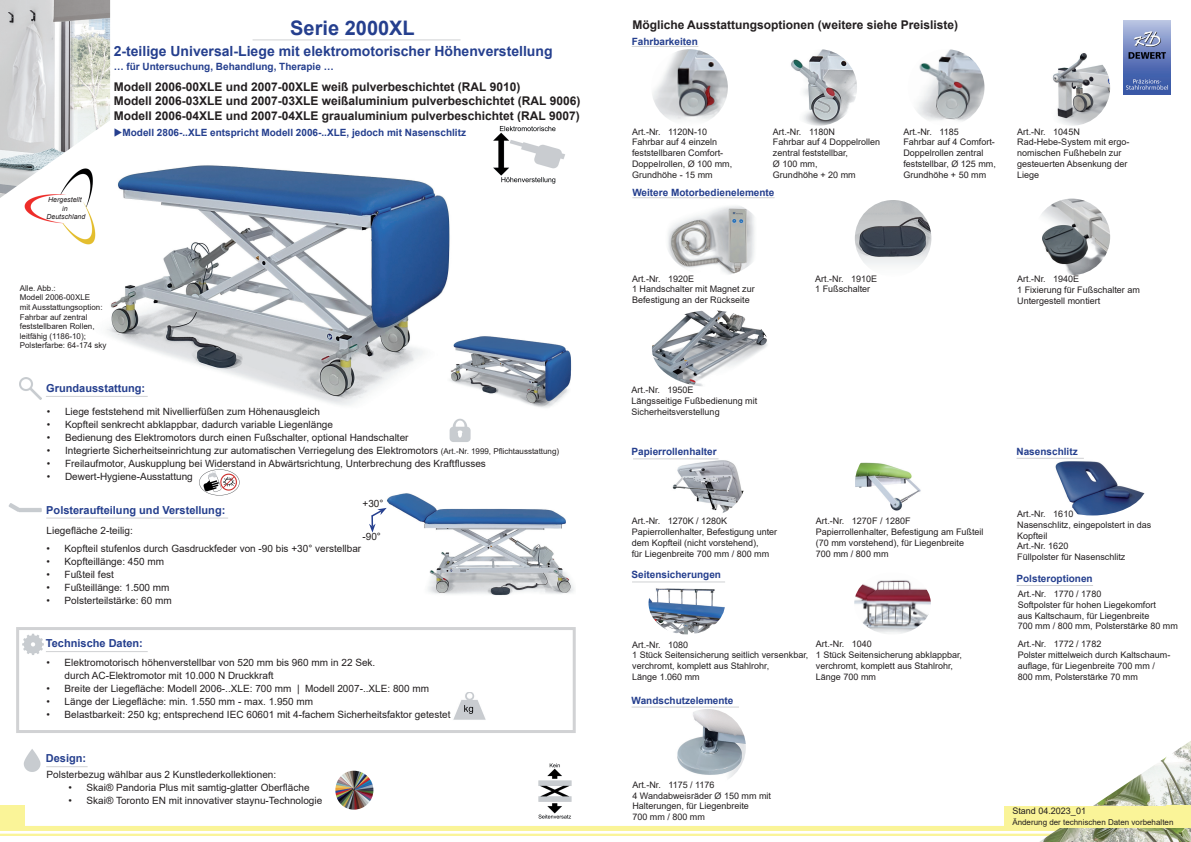
<style>
.page{position:relative;width:1191px;height:842px;background:#fff}
.page>*{position:absolute;margin:0;border:0;box-sizing:border-box;transform-origin:0 0}
.t1{font:700 20px "Arial";color:#253f8e}
.t2{font:700 14px "Arial";color:#253f8e}
.t3{font:700 12px/14.4px "Arial";color:#231f20}
.t4{font:700 11px "Arial";color:#253f8e}
.t5{font:10px/13px "Arial";color:#231f20}
.t6{font:700 10px "Arial";color:#253f8e}
.t7{font:9px/10.8px "Arial";color:#231f20}
.t8{font:8px/9.6px "Arial";color:#231f20}
.t9{font:italic 7px/8.4px "Arial";color:#231f20;text-align:center}
.s1{font-size:8px}
</style>
<div class="page">
<div style="left:0;top:805px;width:25px;height:21px;background:#faf498"></div>
<div style="left:0;top:826px;width:1191px;height:5px;background:#faf498"></div>
<hr style="left:0;top:834px;width:1191px;height:2px;background:#faf498">
<img style="left:1027px;top:741px;width:164px;height:101px">
<div style="left:1166px;top:805px;width:25px;height:21px;background:#faf498"></div>
<div style="left:1004px;top:806px;width:187px;height:22px;background:#faf498"></div>
<img style="left:1055px;top:458px;width:90px;height:57px">
<img style="left:199px;top:469px;width:41px;height:27px">
<img style="left:669px;top:440px;width:77px;height:76px;border-radius:38px">
<img style="left:855px;top:462px;width:66px;height:49px">
<img style="left:22px;top:633px;width:22px;height:22px">
<div style="left:16px;top:627px;width:560px;height:106px;border:3px solid #d1d2d4"></div>
<img style="left:107px;top:165px;width:343px;height:240px">
<hr style="left:631px;top:46px;width:67px;height:1px;background:#d0d1d3">
<img style="left:1123px;top:20px;width:48px;height:74px">
<img style="left:780px;top:49px;width:77px;height:77px;border-radius:38px">
<img style="left:855px;top:200px;width:76px;height:77px;border-radius:38px">
<img style="left:652px;top:310px;width:116px;height:76px">
<img style="left:908px;top:49px;width:76px;height:77px;border-radius:38px">
<img style="left:1033px;top:199px;width:77px;height:76px;border-radius:38px">
<img style="left:1033px;top:49px;width:77px;height:77px;border-radius:38px">
<img style="left:668px;top:206px;width:87px;height:69px">
<img style="left:648px;top:582px;width:77px;height:52px">
<hr style="left:632px;top:197px;width:142px;height:1px;background:#d0d1d3">
<hr style="left:633px;top:458px;width:85px;height:1px;background:#d0d1d3">
<hr style="left:1016px;top:458px;width:67px;height:1px;background:#d0d1d3">
<hr style="left:632px;top:581px;width:93px;height:1px;background:#d0d1d3">
<hr style="left:1016px;top:585px;width:77px;height:1px;background:#d0d1d3">
<img style="left:651px;top:49px;width:77px;height:77px;border-radius:38px">
<img style="left:20px;top:378px;width:21px;height:21px">
<img style="left:23px;top:749px;width:18px;height:23px">
<hr style="left:46px;top:396px;width:102px;height:1px;background:#d0d1d3">
<hr style="left:46px;top:518px;width:182px;height:1px;background:#d0d1d3">
<hr style="left:46px;top:651px;width:102px;height:1px;background:#d0d1d3">
<hr style="left:46px;top:766px;width:42px;height:1px;background:#d0d1d3">
<hr style="left:252px;top:39px;width:208px;height:1px;background:#d0d1d3">
<img style="left:449px;top:418px;width:22px;height:24px">
<img style="left:453px;top:692px;width:33px;height:28px">
<img style="left:493px;top:126px;width:72px;height:58px">
<img style="left:24px;top:198px;width:72px;height:47px">
<img style="left:538px;top:763px;width:34px;height:56px">
<img style="left:386px;top:493px;width:188px;height:103px">
<img style="left:9px;top:503px;width:33px;height:9px">
<img style="left:335px;top:771px;width:38px;height:39px">
<img style="left:854px;top:580px;width:76px;height:54px">
<img style="left:669px;top:709px;width:77px;height:76px;border-radius:38px">
<hr style="left:631px;top:706px;width:108px;height:1px;background:#d0d1d3">
<img style="left:0;top:0;width:110px;height:198px">
<img style="left:447px;top:324px;width:125px;height:84px">
<svg style="left:369px;top:508px;width:18px;height:25px"></svg>
<h1 class="t1" style="left:290px;top:14px;width:126px">Serie 2000XL</h1>
<h2 class="t2" style="left:114px;top:41px;width:440px">2-teilige Universal-Liege mit elektromotorischer Höhenverstellung</h2>
<p class="t6" style="left:114px;top:59px;width:222px">… für Untersuchung, Behandlung, Therapie …</p>
<h3 class="t3" style="left:114px;top:79px;width:468px">Modell 2006-00XLE und 2007-00XLE weiß pulverbeschichtet (RAL 9010)<br>Modell 2006-03XLE und 2007-03XLE weißaluminium pulverbeschichtet (RAL 9006)<br>Modell 2006-04XLE und 2007-04XLE graualuminium pulverbeschichtet (RAL 9007)</h3>
<p class="t9" style="left:46px;top:196px;width:40px">Hergestellt in<br>Deutschland</p>
<p class="t6" style="left:114px;top:125px;width:354px">◆Modell 2806-..XLE entspricht Modell 2006-..XLE, jedoch mit Nasenschlitz</p>
<p class="t8" style="left:20px;top:283px;width:88px">Alle. Abb.:<br>Modell 2006-00XLE<br>mit Ausstattungsoption:<br>Fahrbar auf zentral feststellbaren Rollen, leitfähig (1186-10);<br>Polsterfarbe: 64-174 sky</p>
<p class="t4" style="left:46px;top:380px;width:101px">Grundausstattung:</p>
<p class="t5" style="left:47px;top:405px;width:275px">• Liege feststehend mit Nivellierfüßen zum Höhenausgleich</p>
<p class="t5" style="left:47px;top:418px;width:287px">• Kopfteil senkrecht abklappbar, dadurch variable Liegenlänge</p>
<p class="t5" style="left:47px;top:431px;width:363px">• Bedienung des Elektromotors durch einen Fußschalter, optional Handschalter</p>
<p class="t5" style="left:47px;top:444px;width:514px">• Integrierte Sicherheitseinrichtung zur automatischen Verriegelung des Elektromotors <span class="s1">(Art.-Nr. 1999, Pflichtausstattung)</span></p>
<p class="t5" style="left:47px;top:457px;width:440px">• Freilaufmotor, Auskupplung bei Widerstand in Abwärtsrichtung, Unterbrechung des Kraftflusses</p>
<p class="t5" style="left:47px;top:470px;width:147px">• Dewert-Hygiene-Ausstattung</p>
<p class="t4" style="left:46px;top:502px;width:181px">Polsteraufteilung und Verstellung:</p>
<p class="t5" style="left:47px;top:524px;width:88px">Liegefläche 2-teilig:</p>
<p class="t5" style="left:362px;top:497px;width:22px">+30°</p>
<p class="t5" style="left:362px;top:530px;width:20px">-90°</p>
<p class="t5" style="left:47px;top:541px;width:316px">• Kopfteil stufenlos durch Gasdruckfeder von -90 bis +30° verstellbar</p>
<p class="t5" style="left:47px;top:554px;width:120px">• Kopfteillänge: 450 mm  </p>
<p class="t5" style="left:47px;top:567px;width:70px">• Fußteil fest  </p>
<p class="t5" style="left:47px;top:580px;width:125px">• Fußteillänge: 1.500 mm</p>
<p class="t5" style="left:47px;top:593px;width:127px">• Polsterteilstärke: 60 mm</p>
<p class="t4" style="left:46px;top:635px;width:98px">Technische Daten:</p>
<p class="t5" style="left:65px;top:655px;width:312px;text-indent:-18px">• Elektromotorisch höhenverstellbar von 520 mm bis 960 mm in 22 Sek. durch AC-Elektromotor mit 10.000 N Druckkraft  </p>
<p class="t5" style="left:47px;top:681px;width:385px">• Breite der Liegefläche: Modell 2006-..XLE: 700 mm | Modell 2007-..XLE: 800 mm  </p>
<p class="t5" style="left:47px;top:694px;width:268px">• Länge der Liegefläche: min. 1.550 mm - max. 1.950 mm</p>
<p class="t5" style="left:47px;top:707px;width:405px">• Belastbarkeit: 250 kg; entsprechend IEC 60601 mit 4-fachem Sicherheitsfaktor getestet</p>
<p class="t4" style="left:46px;top:750px;width:42px">Design:</p>
<p class="t5" style="left:47px;top:768px;width:231px">Polsterbezug wählbar aus 2 Kunstlederkollektionen:</p>
<p class="t5" style="left:69px;top:781px;width:242px">• Skai® Pandoria Plus mit samtig-glatter Oberfläche</p>
<p class="t5" style="left:69px;top:794px;width:255px">• Skai® Toronto EN mit innovativer staynu-Technologie</p>
<h3 class="t3" style="left:632px;top:18px;width:327px">Mögliche Ausstattungsoptionen (weitere siehe Preisliste)</h3>
<p class="t6" style="left:631px;top:34px;width:68px">Fahrbarkeiten</p>
<p class="t7" style="left:773px;top:126px;width:109px">Art.-Nr. 1180N<br>Fahrbar auf 4 Doppelrollen zentral feststellbar,<br>Ø 100 mm,<br>Grundhöhe + 20 mm</p>
<p class="t7" style="left:903px;top:126px;width:94px">Art.-Nr. 1185  <br>Fahrbar auf 4 Comfort-<br>Doppelrollen zentral feststellbar, Ø 125 mm,<br>Grundhöhe + 50 mm</p>
<p class="t7" style="left:1017px;top:126px;width:114px">Art.-Nr. 1045N  <br>Rad-Hebe-System mit ergo&shy;nomischen Fußhebeln zur gesteuerten Absenkung der<br>Liege</p>
<p class="t6" style="left:632px;top:185px;width:144px">Weitere Motorbedienelemente</p>
<p class="t7" style="left:632px;top:126px;width:102px">Art.-Nr. 1120N-10<br>Fahrbar auf 4 einzeln feststellbaren Comfort-<br>Doppelrollen, Ø 100 mm,<br>Grundhöhe - 15 mm</p>
<p class="t7" style="left:632px;top:273px;width:124px">Art.-Nr. 1920E  <br>1 Handschalter mit Magnet zur<br>Befestigung an der Rückseite</p>
<p class="t7" style="left:1017px;top:273px;width:124px">Art.-Nr. 1940E  <br>1 Fixierung für Fußschalter am<br>Untergestell montiert</p>
<p class="t7" style="left:815px;top:273px;width:69px">Art.-Nr. 1910E  <br>1 Fußschalter</p>
<p class="t7" style="left:631px;top:385px;width:127px">Art.-Nr. 1950E  <br>Längsseitige Fußbedienung mit<br>Sicherheitsverstellung</p>
<p class="t6" style="left:631px;top:444px;width:87px">Papierrollenhalter</p>
<p class="t7" style="left:631px;top:515px;width:147px">Art.-Nr. 1270K / 1280K<br>Papierrollenhalter, Befestigung unter dem Kopfteil (nicht vorstehend),<br>für Liegenbreite 700 mm / 800 mm</p>
<p class="t7" style="left:816px;top:515px;width:169px">Art.-Nr. 1270F / 1280F  <br>Papierrollenhalter, Befestigung am Fußteil (70 mm vorstehend), für Liegenbreite<br>700 mm / 800 mm</p>
<p class="t6" style="left:631px;top:568px;width:91px">Seitensicherungen</p>
<p class="t7" style="left:632px;top:639px;width:178px">Art.-Nr. 1080  <br>1 Stück Seitensicherung seitlich versenkbar, verchromt, komplett aus Stahlrohr,<br>Länge 1.060 mm</p>
<p class="t6" style="left:631px;top:693px;width:103px">Wandschutzelemente</p>
<p class="t7" style="left:816px;top:638px;width:148px">Art.-Nr. 1040  <br>1 Stück Seitensicherung abklappbar, verchromt, komplett aus Stahlrohr,<br>Länge 700 mm</p>
<p class="t6" style="left:1016px;top:444px;width:63px">Nasenschlitz</p>
<p class="t7" style="left:1017px;top:508px;width:136px">Art.-Nr. 1610  <br>Nasenschlitz, eingepolstert in das<br>Kopfteil<br>Art.-Nr. 1620<br>Füllpolster für Nasenschlitz</p>
<p class="t6" style="left:1016px;top:571px;width:78px">Polsteroptionen</p>
<p class="t7" style="left:1017px;top:588px;width:162px">Art.-Nr. 1770 / 1780  <br>Softpolster für hohen Liegekomfort<br>aus Kaltschaum, für Liegenbreite<br>700 mm / 800 mm, Polsterstärke 80 mm</p>
<p class="t7" style="left:1017px;top:639px;width:154px">Art.-Nr. 1772 / 1782  <br>Polster mittelweich durch Kaltschaum&shy;auflage, für Liegenbreite 700 mm /<br>800 mm, Polsterstärke 70 mm</p>
<p class="t7" style="left:632px;top:779px;width:140px">Art.-Nr. 1175 / 1176  <br>4 Wandabweisräder Ø 150 mm mit<br>Halterungen, für Liegenbreite<br>700 mm / 800 mm</p>
<p class="t7" style="left:1012px;top:806px;width:75px">Stand 04.2023_01</p>
<p class="t8" style="left:1012px;top:817px;width:162px">Änderung der technischen Daten vorbehalten</p>
</div>
